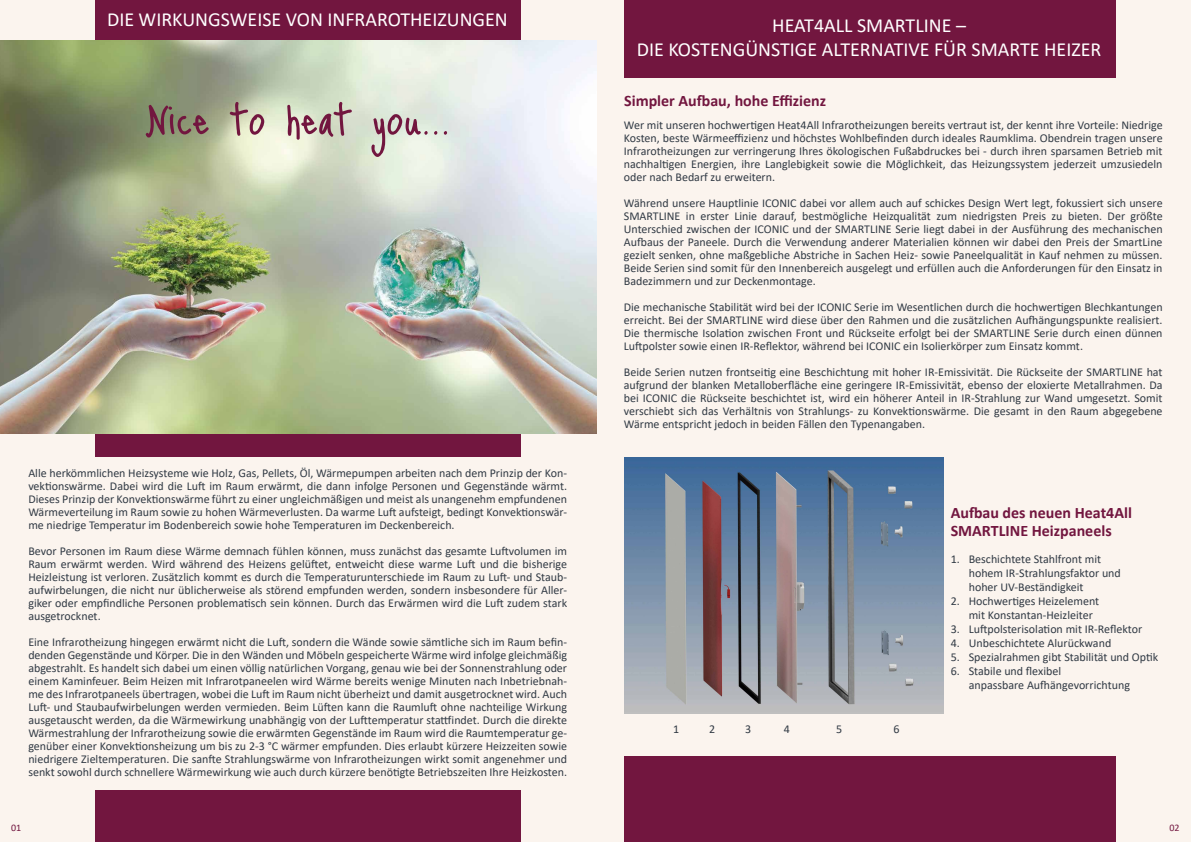
<style>
.page{position:relative;width:1191px;height:842px;background:#fff}
.page>*{position:absolute;margin:0;border:0;box-sizing:border-box;transform-origin:0 0}
.t1{font:68px "Just Me Again Down Here";color:#72163f}
.t2{font:20px/24px "Calibri";color:#fff;text-align:center}
.t3{font:700 16px/18px "Calibri";color:#72163f}
.t4{font:12px/13px "Calibri";color:#313a44;text-align:justify}
.t5{font:10px "Calibri";color:#72163f}
</style>
<div class="page">
<div style="left:0;top:0;width:604px;height:842px;background:#fbf4ee"></div>
<div style="left:95px;top:790px;width:425px;height:52px;background:#72163f"></div>
<div style="left:95px;top:0;width:425px;height:456px;background:#72163f"></div>
<div style="left:587px;top:0;width:604px;height:842px;background:#fbf4ee"></div>
<div style="left:624px;top:757px;width:491px;height:85px;background:#72163f"></div>
<div style="left:624px;top:0;width:491px;height:77px;background:#72163f"></div>
<img style="left:0;top:40px;width:596px;height:393px">
<img style="left:624px;top:458px;width:319px;height:255px">
<h2 class="t2" style="left:107px;top:7px;width:402px">DIE WIRKUNGSWEISE VON INFRAROTHEIZUNGEN</h2>
<h1 class="t1" style="left:145px;top:77px;width:306px">Nice to heat you...</h1>
<p class="t4" style="left:28px;top:466px;width:540px">Alle herkömmlichen Heizsysteme wie Holz, Gas, Pellets, Öl, Wärmepumpen arbeiten nach dem Prinzip der Kon&shy;vektionswärme. Dabei wird die Luft im Raum erwärmt, die dann infolge Personen und Gegenstände wärmt.<br>Dieses Prinzip der Konvektionswärme führt zu einer ungleichmäßigen und meist als unangenehm empfundenen Wärmeverteilung im Raum sowie zu hohen Wärmeverlusten. Da warme Luft aufsteigt, bedingt Konvektionswär&shy;me niedrige Temperatur im Bodenbereich sowie hohe Temperaturen im Deckenbereich.</p>
<p class="t4" style="left:28px;top:544px;width:540px">Bevor Personen im Raum diese Wärme demnach fühlen können, muss zunächst das gesamte Luftvolumen im Raum erwärmt werden. Wird während des Heizens gelüftet, entweicht diese warme Luft und die bisherige Heizleistung ist verloren. Zusätzlich kommt es durch die Temperaturunterschiede im Raum zu Luft- und Staub&shy;aufwirbelungen, die nicht nur üblicherweise als störend empfunden werden, sondern insbesondere für Aller&shy;giker oder empfindliche Personen problematisch sein können. Durch das Erwärmen wird die Luft zudem stark ausgetrocknet.</p>
<p class="t4" style="left:28px;top:635px;width:540px">Eine Infrarotheizung hingegen erwärmt nicht die Luft, sondern die Wände sowie sämtliche sich im Raum befin&shy;denden Gegenstände und Körper. Die in den Wänden und Möbeln gespeicherte Wärme wird infolge gleichmäßig abgestrahlt. Es handelt sich dabei um einen völlig natürlichen Vorgang, genau wie bei der Sonnenstrahlung oder einem Kaminfeuer. Beim Heizen mit Infrarotpaneelen wird Wärme bereits wenige Minuten nach Inbetriebnah&shy;me des Infrarotpaneels übertragen, wobei die Luft im Raum nicht überheizt und damit ausgetrocknet wird. Auch Luft- und Staubaufwirbelungen werden vermieden. Beim Lüften kann die Raumluft ohne nachteilige Wirkung ausgetauscht werden, da die Wärmewirkung unabhängig von der Lufttemperatur stattfindet. Durch die direkte Wärmestrahlung der Infrarotheizung sowie die erwärmten Gegenstände im Raum wird die Raumtemperatur ge&shy;genüber einer Konvektionsheizung um bis zu 2-3 °C wärmer empfunden. Dies erlaubt kürzere Heizzeiten sowie niedrigere Zieltemperaturen. Die sanfte Strahlungswärme von Infrarotheizungen wirkt somit angenehmer und senkt sowohl durch schnellere Wärmewirkung wie auch durch kürzere benötigte Betriebszeiten Ihre Heizkosten.</p>
<p class="t5" style="left:11px;top:820px;width:12px">01</p>
<h2 class="t2" style="left:637px;top:13px;width:466px">HEAT4ALL SMARTLINE –<br>DIE KOSTENGÜNSTIGE ALTERNATIVE FÜR SMARTE HEIZER</h2>
<h3 class="t3" style="left:624px;top:92px;width:203px">Simpler Aufbau, hohe Effizienz</h3>
<p class="t4" style="left:624px;top:119px;width:540px">Wer mit unseren hochwertigen Heat4All Infrarotheizungen bereits vertraut ist, der kennt ihre Vorteile: Niedrige Kosten, beste Wärmeeffizienz und höchstes Wohlbefinden durch ideales Raumklima. Obendrein tragen unsere Infrarotheizungen zur verringerung Ihres ökologischen Fußabdruckes bei - durch ihren sparsamen Betrieb mit nachhaltigen Energien, ihre Langlebigkeit sowie die Möglichkeit, das Heizungssystem jederzeit umzusiedeln oder nach Bedarf zu erweitern.</p>
<p class="t4" style="left:624px;top:197px;width:540px">Während unsere Hauptlinie ICONIC dabei vor allem auch auf schickes Design Wert legt, fokussiert sich unsere SMARTLINE in erster Linie darauf, bestmögliche Heizqualität zum niedrigsten Preis zu bieten. Der größte Unterschied zwischen der ICONIC und der SMARTLINE Serie liegt dabei in der Ausführung des mechanischen Aufbaus der Paneele. Durch die Verwendung anderer Materialien können wir dabei den Preis der SmartLine gezielt senken, ohne maßgebliche Abstriche in Sachen Heiz- sowie Paneelqualität in Kauf nehmen zu müssen.<br>Beide Serien sind somit für den Innenbereich ausgelegt und erfüllen auch die Anforderungen für den Einsatz in Badezimmern und zur Deckenmontage.</p>
<p class="t4" style="left:624px;top:301px;width:540px">Die mechanische Stabilität wird bei der ICONIC Serie im Wesentlichen durch die hochwertigen Blechkantungen erreicht. Bei der SMARTLINE wird diese über den Rahmen und die zusätzlichen Aufhängungspunkte realisiert.<br>Die thermische Isolation zwischen Front und Rückseite erfolgt bei der SMARTLINE Serie durch einen dünnen Luftpolster sowie einen IR-Reflektor, während bei ICONIC ein Isolierkörper zum Einsatz kommt.</p>
<p class="t4" style="left:624px;top:366px;width:540px">Beide Serien nutzen frontseitig eine Beschichtung mit hoher IR-Emissivität. Die Rückseite der SMARTLINE hat aufgrund der blanken Metalloberfläche eine geringere IR-Emissivität, ebenso der eloxierte Metallrahmen. Da bei ICONIC die Rückseite beschichtet ist, wird ein höherer Anteil in IR-Strahlung zur Wand umgesetzt. Somit verschiebt sich das Verhältnis von Strahlungs- zu Konvektionswärme. Die gesamt in den Raum abgegebene Wärme entspricht jedoch in beiden Fällen den Typenangaben.</p>
<p class="t4" style="left:673px;top:722px;width:8px">1</p>
<p class="t4" style="left:709px;top:722px;width:8px">2</p>
<p class="t4" style="left:745px;top:722px;width:8px">3</p>
<p class="t4" style="left:784px;top:722px;width:8px">4</p>
<p class="t4" style="left:836px;top:722px;width:8px">5</p>
<p class="t4" style="left:893px;top:722px;width:8px">6</p>
<h3 class="t3" style="left:950px;top:504px;width:183px">Aufbau des neuen Heat4All<br>SMARTLINE Heizpaneels</h3>
<p class="t4" style="left:968px;top:552px;width:154px;line-height:14px;text-align:left;text-indent:-18px">1. Beschichtete Stahlfront mit hohem IR-Strahlungsfaktor und hoher UV-Beständigkeit</p>
<p class="t4" style="left:968px;top:594px;width:132px;line-height:14px;text-indent:-18px">2. Hochwertiges Heizelement mit Konstantan-Heizleiter</p>
<p class="t4" style="left:950px;top:622px;width:193px">3. Luftpolsterisolation mit IR-Reflektor</p>
<p class="t4" style="left:950px;top:636px;width:162px">4. Unbeschichtete Alurückwand</p>
<p class="t4" style="left:950px;top:650px;width:209px">5. Spezialrahmen gibt Stabilität und Optik</p>
<p class="t4" style="left:968px;top:664px;width:163px;line-height:14px;text-indent:-18px">6. Stabile und flexibel<br>anpassbare Aufhängevorrichtung</p>
<p class="t5" style="left:1169px;top:820px;width:12px">02</p>
</div>
